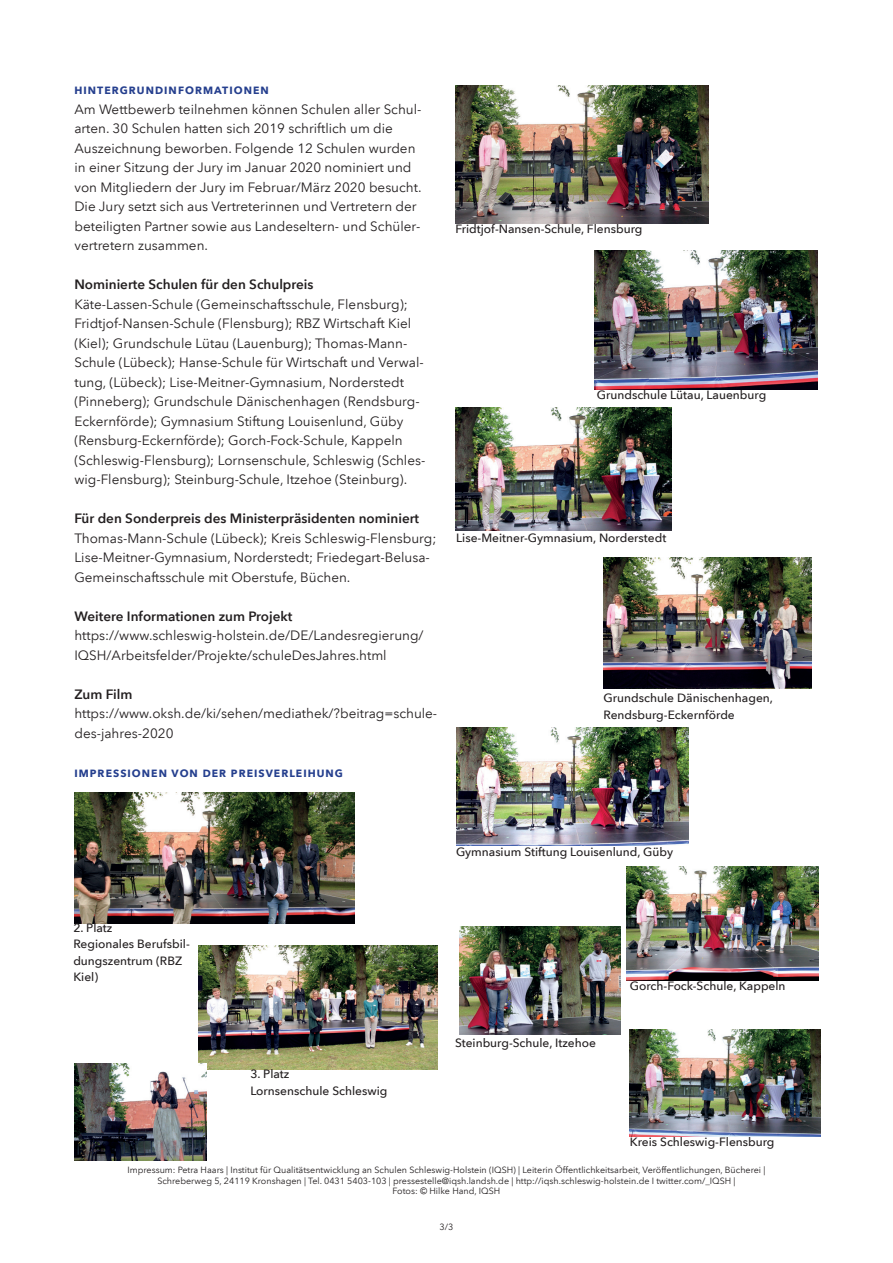
<style>
.page{position:relative;width:893px;height:1263px;background:#fff}
.page>*{position:absolute;margin:0;border:0;box-sizing:border-box;transform-origin:0 0}
.t1{font:13.5px/19.5px "Avenir Next LT Pro";color:#231f20}
.t2{font:600 13.5px "Avenir Next LT Pro";color:#231f20}
.t3{font:500 12px/16.5px "Avenir Next LT Pro";color:#231f20}
.t4{font:700 10.5px "Avenir Next LT Pro";letter-spacing:.1em;color:#253f8e}
.t5{font:9px/10.8px "Avenir Next LT Pro";color:#231f20;text-align:center}
</style>
<div class="page">
<img style="left:74px;top:792px;width:280px;height:132px">
<img style="left:198px;top:946px;width:239px;height:123px">
<img style="left:455px;top:85px;width:254px;height:139px">
<img style="left:594px;top:251px;width:224px;height:139px">
<img style="left:455px;top:407px;width:217px;height:124px">
<img style="left:603px;top:557px;width:208px;height:132px">
<img style="left:456px;top:727px;width:232px;height:119px">
<img style="left:627px;top:867px;width:192px;height:114px">
<img style="left:460px;top:926px;width:160px;height:108px">
<img style="left:74px;top:1063px;width:132px;height:98px">
<img style="left:630px;top:1029px;width:191px;height:108px">
<p class="t4" style="left:74px;top:84px;width:196px">HINTERGRUNDINFORMATIONEN</p>
<p class="t1" style="left:74px;top:99px;width:349px">Am Wettbewerb teilnehmen können Schulen aller Schul&shy;arten. 30 Schulen hatten sich 2019 schriftlich um die Auszeichnung beworben. Folgende 12 Schulen wurden in einer Sitzung der Jury im Januar 2020 nominiert und von Mitgliedern der Jury im Februar/März 2020 besucht.<br>Die Jury setzt sich aus Vertreterinnen und Vertretern der beteiligten Partner sowie aus Landeseltern- und Schüler&shy;vertretern zusammen.</p>
<p class="t2" style="left:74px;top:276px;width:241px">Nominierte Schulen für den Schulpreis</p>
<p class="t1" style="left:74px;top:294px;width:352px">Käte-Lassen-Schule (Gemeinschaftsschule, Flensburg); Fridtjof-Nansen-Schule (Flensburg); RBZ Wirtschaft Kiel (Kiel); Grundschule Lütau (Lauenburg); Thomas-Mann-Schule (Lübeck); Hanse-Schule für Wirtschaft und Verwal&shy;tung, (Lübeck); Lise-Meitner-Gymnasium, Norderstedt (Pinneberg); Grundschule Dänischenhagen (Rendsburg-Eckernförde); Gymnasium Stiftung Louisenlund, Güby (Rensburg-Eckernförde); Gorch-Fock-Schule, Kappeln (Schleswig-Flensburg); Lornsenschule, Schleswig (Schles&shy;wig-Flensburg); Steinburg-Schule, Itzehoe (Steinburg).</p>
<p class="t2" style="left:74px;top:510px;width:346px">Für den Sonderpreis des Ministerpräsidenten nominiert</p>
<p class="t1" style="left:74px;top:528px;width:364px">Thomas-Mann-Schule (Lübeck); Kreis Schleswig-Flensburg;<br>Lise-Meitner-Gymnasium, Norderstedt; Friedegart-Belusa-<br>Gemeinschaftsschule mit Oberstufe, Büchen.</p>
<p class="t2" style="left:74px;top:608px;width:219px">Weitere Informationen zum Projekt</p>
<p class="t1" style="left:74px;top:626px;width:351px">https://www.schleswig-holstein.de/DE/Landesregierung/<br>IQSH/Arbeitsfelder/Projekte/schuleDesJahres.html</p>
<p class="t2" style="left:74px;top:686px;width:60px">Zum Film</p>
<p class="t1" style="left:74px;top:704px;width:364px">https://www.oksh.de/ki/sehen/mediathek/?beitrag=schule&shy;des-jahres-2020</p>
<p class="t4" style="left:74px;top:767px;width:270px">IMPRESSIONEN VON DER PREISVERLEIHUNG</p>
<p class="t3" style="left:455px;top:221px;width:188px">Fridtjof-Nansen-Schule, Flensburg</p>
<p class="t3" style="left:597px;top:386px;width:171px">Grundschule Lütau, Lauenburg</p>
<p class="t3" style="left:456px;top:530px;width:212px">Lise-Meitner-Gymnasium, Norderstedt</p>
<p class="t3" style="left:603px;top:690px;width:171px">Grundschule Dänischenhagen,<br>Rendsburg-Eckernförde</p>
<p class="t3" style="left:73px;top:919px;width:118px">2. Platz<br>Regionales Berufsbil&shy;dungszentrum (RBZ<br>Kiel)</p>
<p class="t3" style="left:250px;top:1066px;width:139px">3. Platz<br>Lornsenschule Schleswig</p>
<p class="t3" style="left:456px;top:844px;width:219px">Gymnasium Stiftung Louisenlund, Güby</p>
<p class="t3" style="left:455px;top:1034px;width:143px">Steinburg-Schule, Itzehoe</p>
<p class="t3" style="left:630px;top:977px;width:157px">Gorch-Fock-Schule, Kappeln</p>
<p class="t3" style="left:630px;top:1133px;width:146px">Kreis Schleswig-Flensburg</p>
<p class="t5" style="left:127px;top:1164px;width:639px">Impressum: Petra Haars | Institut für Qualitätsentwicklung an Schulen Schleswig-Holstein (IQSH) | Leiterin Öffentlichkeitsarbeit, Veröffentlichungen, Bücherei |<br>Schreberweg 5, 24119 Kronshagen | Tel. 0431 5403-103 | pressestelle@iqsh.landsh.de | http://iqsh.schleswig-holstein.de I twitter.com/_IQSH |<br>Fotos: © Hilke Hand, IQSH</p>
<p class="t5" style="left:440px;top:1221px;width:15px">3/3</p>
</div>
